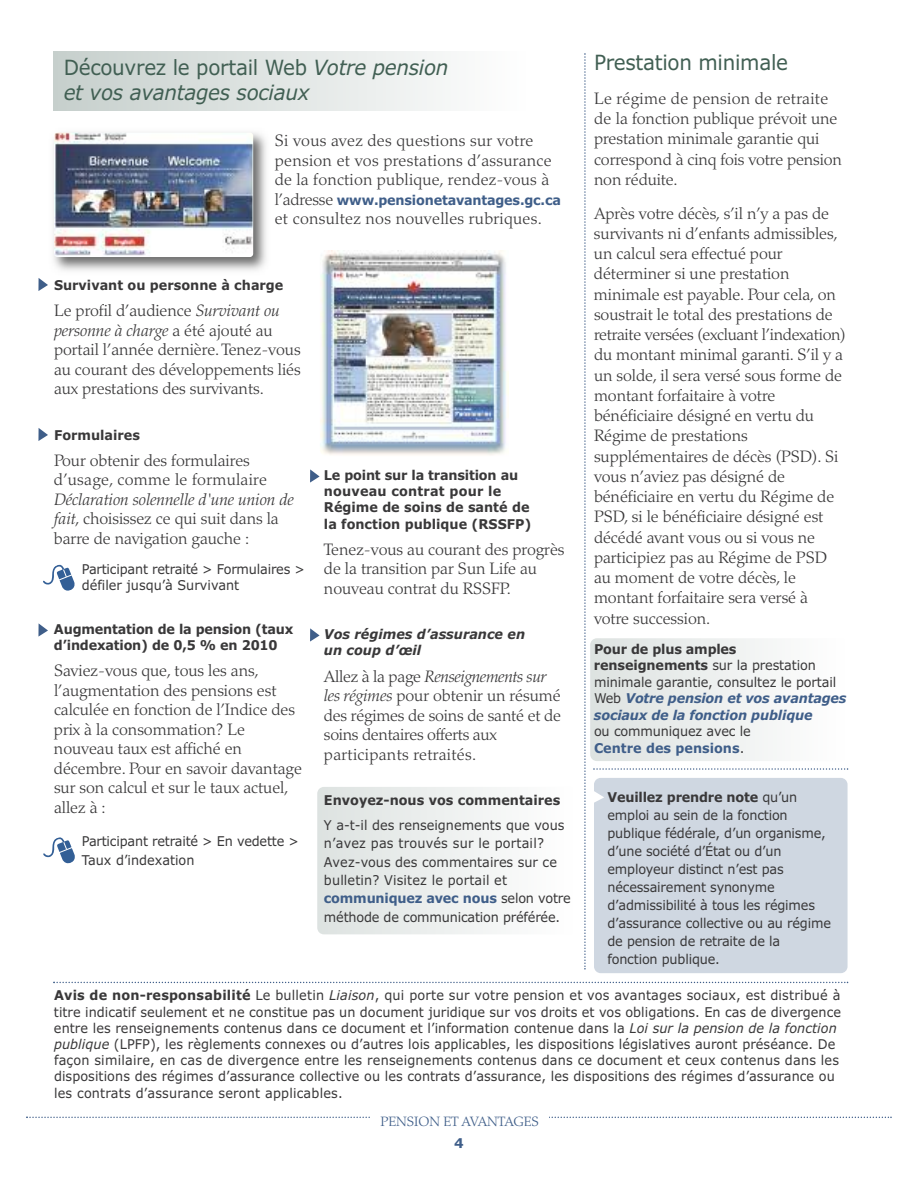
<style>
.page{position:relative;width:918px;height:1188px;background:#fff}
.page>*{position:absolute;margin:0;border:0;box-sizing:border-box;transform-origin:0 0}
.t1{font:italic 21px/25.2px "Verdana";letter-spacing:-.015em;color:#415f53;scale:.95 1}
.t2{font:21px "Verdana";letter-spacing:-.015em;color:#415f53;scale:.95 1}
.t3{font:300 16.5px/20.2px "Palatino";letter-spacing:-.005em;color:#393839}
.t4{font:300 16.5px/19.5px "Palatino";letter-spacing:.015em;color:#393839}
.t5{font:13.5px/18px "Verdana";color:#393839;scale:.95 1}
.t6{font:700 13.5px/16.2px "Verdana";color:#393839;scale:.95 1}
.t7{font:700 13.5px "Verdana";letter-spacing:-.015em;color:#3f5e89;scale:.95 1}
.t8{font:italic 700 13.5px/16.2px "Verdana";color:#393839;scale:.95 1}
.t9{font:300 13.5px "Palatino";letter-spacing:-.005em;color:#3f5e89}
.t10{font:700 13.5px "Verdana";letter-spacing:-.015em;color:#3f5e89}
.s1{font-style:normal}
.s2{font-family:"Palatino";font-weight:300;font-size:16.5px;color:#393839}
.s3{font-style:italic}
.s4{font-weight:700;color:#3f5e89}
.s5{font-weight:700}
.s6{font-weight:700;font-style:italic;color:#3f5e89}
</style>
<div class="page">
<svg style="left:26px;top:1117px;width:866px;height:1px"></svg>
<div style="left:370px;top:1102px;width:179px;height:28px;background:#fff"></div>
<svg style="left:53px;top:982px;width:795px;height:1px"></svg>
<svg style="left:593px;top:768px;width:255px;height:2px"></svg>
<div style="left:594px;top:778px;width:254px;height:195px;background:#cfd7e1;border-radius:7px"></div>
<svg style="left:584px;top:53px;width:2px;height:917px"></svg>
<svg style="left:594px;top:791px;width:10px;height:12px"></svg>
<svg style="left:38px;top:278px;width:10px;height:13px"></svg>
<svg style="left:38px;top:428px;width:10px;height:13px"></svg>
<svg style="left:38px;top:623px;width:10px;height:14px"></svg>
<svg style="left:43px;top:564px;width:32px;height:27px"></svg>
<svg style="left:43px;top:837px;width:32px;height:26px"></svg>
<svg style="left:310px;top:469px;width:10px;height:14px"></svg>
<img style="left:53px;top:132px;width:213px;height:139px">
<img style="left:54px;top:133px;width:199px;height:124px;border-radius:3px">
<img style="left:320px;top:251px;width:189px;height:204px">
<svg style="left:310px;top:628px;width:10px;height:14px"></svg>
<p class="t1" style="left:64px;top:55px;width:407px"><span class="s1">Découvrez le portail Web</span> Votre pension et vos avantages sociaux</p>
<p class="t4" style="left:275px;top:133px;width:279px">Si vous avez des questions sur votre pension et vos prestations d’assurance de la fonction publique, rendez-vous à</p>
<p class="t7" style="left:275px;top:192px;width:303px"><span class="s2">l’adresse</span> www.pensionetavantages.gc.ca</p>
<p class="t4" style="left:275px;top:211px;width:269px">et consultez nos nouvelles rubriques.</p>
<p class="t6" style="left:54px;top:277px;width:243px">Survivant ou personne à charge</p>
<p class="t3" style="left:54px;top:303px;width:248px;line-height:19.5px">Le profil d’audience <span class="s3">Survivant ou personne à charge</span> a été ajouté au portail l’année dernière.Tenez-vous au courant des développements liés aux prestations des survivants.</p>
<p class="t6" style="left:54px;top:427px;width:92px">Formulaires</p>
<p class="t3" style="left:54px;top:452px;width:215px;line-height:19.5px">Pour obtenir des formulaires d’usage, comme le formulaire</p>
<p class="t3" style="left:54px;top:491px;width:242px;line-height:19.5px"><span class="s3">Déclaration solennelle d'une union de fait</span>, choisissez ce qui suit dans la barre de navigation gauche :</p>
<p class="t5" style="left:82px;top:561px;width:237px;line-height:16.5px">Participant retraité &gt; Formulaires &gt; défiler jusqu’à Survivant</p>
<p class="t6" style="left:54px;top:621px;width:254px">Augmentation de la pension (taux d’indexation) de 0,5 % en 2010</p>
<p class="t3" style="left:54px;top:663px;width:250px;line-height:19.5px">Saviez-vous que, tous les ans, l’augmentation des pensions est calculée en fonction de l’Indice des prix à la consommation? Le nouveau taux est affiché en décembre. Pour en savoir davantage sur son calcul et sur le taux actuel, allez à :</p>
<p class="t5" style="left:82px;top:831px;width:230px;line-height:19.5px">Participant retraité &gt; En vedette &gt;<br>Taux d’indexation</p>
<p class="t6" style="left:324px;top:467px;width:220px">Le point sur la transition au nouveau contrat pour le<br>Régime de soins de santé de la fonction publique (RSSFP)</p>
<p class="t3" style="left:324px;top:541px;width:242px;line-height:19.5px">Tenez-vous au courant des progrès de la transition par Sun Life au nouveau contrat du RSSFP.</p>
<p class="t8" style="left:324px;top:627px;width:213px">Vos régimes d’assurance en un coup d’œil</p>
<p class="t3" style="left:324px;top:668px;width:239px;line-height:19.5px">Allez à la page <span class="s3">Renseignements sur les régimes</span> pour obtenir un résumé des régimes de soins de santé et de soins dentaires offerts aux participants retraités.</p>
<p class="t6" style="left:324px;top:792px;width:250px">Envoyez-nous vos commentaires</p>
<p class="t5" style="left:324px;top:816px;width:261px">Y a-t-il des renseignements que vous n’avez pas trouvés sur le portail?<br>Avez-vous des commentaires sur ce bulletin? Visitez le portail et <span class="s4">communiquez avec nous</span> selon votre méthode de communication préférée.</p>
<p class="t2" style="left:594px;top:51px;width:206px">Prestation minimale</p>
<p class="t3" style="left:594px;top:90px;width:250px">Le régime de pension de retraite de la fonction publique prévoit une prestation minimale garantie qui correspond à cinq fois votre pension non réduite.</p>
<p class="t3" style="left:594px;top:205px;width:253px">Après votre décès, s’il n’y a pas de survivants ni d’enfants admissibles, un calcul sera effectué pour déterminer si une prestation minimale est payable. Pour cela, on soustrait le total des prestations de retraite versées (excluant l’indexation) du montant minimal garanti. S’il y a un solde, il sera versé sous forme de montant forfaitaire à votre bénéficiaire désigné en vertu du<br>Régime de prestations supplémentaires de décès (PSD). Si vous n’aviez pas désigné de bénéficiaire en vertu du Régime de<br>PSD, si le bénéficiaire désigné est décédé avant vous ou si vous ne participiez pas au Régime de PSD au moment de votre décès, le montant forfaitaire sera versé à votre succession.</p>
<p class="t5" style="left:594px;top:641px;width:267px;line-height:16.5px"><span class="s5">Pour de plus amples renseignements</span> sur la prestation minimale garantie, consultez le portail<br>Web <span class="s6">Votre pension et vos avantages sociaux de la fonction publique</span></p>
<p class="t5" style="left:594px;top:723px;width:167px;line-height:16.5px">ou communiquez avec le<br><span class="s4">Centre des pensions</span>.</p>
<p class="t5" style="left:607px;top:788px;width:237px"><span class="s5">Veuillez prendre note</span> qu’un emploi au sein de la fonction publique fédérale, d’un organisme, d’une société d’État ou d’un employeur distinct n’est pas nécessairement synonyme d’admissibilité à tous les régimes d’assurance collective ou au régime de pension de retraite de la fonction publique.</p>
<p class="t5" style="left:54px;top:988px;width:830px;line-height:16.2px"><span class="s5">Avis de non-responsabilité</span> Le bulletin <span class="s3">Liaison</span>, qui porte sur votre pension et vos avantages sociaux, est distribué à titre indicatif seulement et ne constitue pas un document juridique sur vos droits et vos obligations. En cas de divergence entre les renseignements contenus dans ce document et l’information contenue dans la <span class="s3">Loi sur la pension de la fonction publique</span> (LPFP), les règlements connexes ou d’autres lois applicables, les dispositions législatives auront préséance. De façon similaire, en cas de divergence entre les renseignements contenus dans ce document et ceux contenus dans les dispositions des régimes d’assurance collective ou les contrats d’assurance, les dispositions des régimes d’assurance ou les contrats d’assurance seront applicables.</p>
<p class="t9" style="left:381px;top:1116px;width:160px">PENSION ET AVANTAGES</p>
<p class="t10" style="left:454px;top:1136px;width:11px">4</p>
</div>
